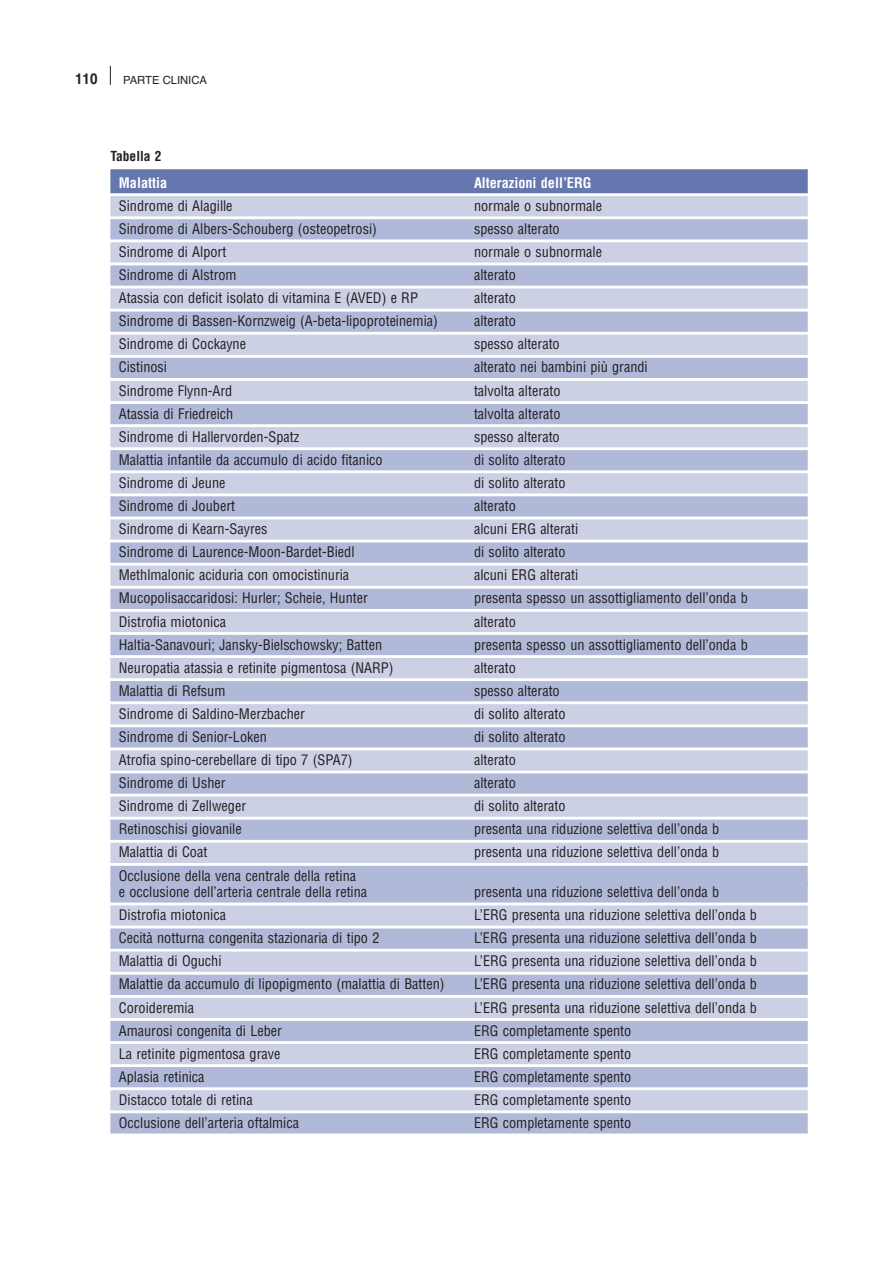
<style>
.page{position:relative;width:893px;height:1263px;background:#fff}
.page>*{position:absolute;margin:0;border:0;box-sizing:border-box;transform-origin:0 0}
.t1{font:700 15px "Helvetica";color:#231f20;scale:.9 1}
.t2{font:condensed 14.25px/16.5px "Helvetica";color:#231f20}
.t3{font:700 condensed 14.25px "Helvetica";color:#fff}
.t4{font:700 condensed 13.5px "Helvetica";color:#231f20}
.t5{font:11.25px "Helvetica";color:#231f20}
</style>
<div class="page">
<svg style="left:110px;top:66px;width:1px;height:19px"></svg>
<div style="left:110px;top:169px;width:698px;height:24px;background:#6477ae"></div>
<div style="left:110px;top:196px;width:698px;height:20px;background:#ccd0e5"></div>
<div style="left:110px;top:219px;width:698px;height:20px;background:#b1b9d8"></div>
<div style="left:110px;top:242px;width:698px;height:21px;background:#ccd0e5"></div>
<div style="left:110px;top:265px;width:698px;height:21px;background:#b1b9d8"></div>
<div style="left:110px;top:288px;width:698px;height:21px;background:#ccd0e5"></div>
<div style="left:110px;top:312px;width:698px;height:20px;background:#b1b9d8"></div>
<div style="left:110px;top:335px;width:698px;height:20px;background:#ccd0e5"></div>
<div style="left:110px;top:358px;width:698px;height:20px;background:#b1b9d8"></div>
<div style="left:110px;top:381px;width:698px;height:20px;background:#ccd0e5"></div>
<div style="left:110px;top:404px;width:698px;height:20px;background:#b1b9d8"></div>
<div style="left:110px;top:427px;width:698px;height:20px;background:#ccd0e5"></div>
<div style="left:110px;top:450px;width:698px;height:20px;background:#b1b9d8"></div>
<div style="left:110px;top:473px;width:698px;height:20px;background:#ccd0e5"></div>
<div style="left:110px;top:496px;width:698px;height:21px;background:#b1b9d8"></div>
<div style="left:110px;top:519px;width:698px;height:21px;background:#ccd0e5"></div>
<div style="left:110px;top:542px;width:698px;height:21px;background:#b1b9d8"></div>
<div style="left:110px;top:566px;width:698px;height:20px;background:#ccd0e5"></div>
<div style="left:110px;top:589px;width:698px;height:20px;background:#b1b9d8"></div>
<div style="left:110px;top:612px;width:698px;height:20px;background:#ccd0e5"></div>
<div style="left:110px;top:635px;width:698px;height:20px;background:#b1b9d8"></div>
<div style="left:110px;top:658px;width:698px;height:20px;background:#ccd0e5"></div>
<div style="left:110px;top:681px;width:698px;height:20px;background:#b1b9d8"></div>
<div style="left:110px;top:704px;width:698px;height:20px;background:#ccd0e5"></div>
<div style="left:110px;top:727px;width:698px;height:20px;background:#b1b9d8"></div>
<div style="left:110px;top:750px;width:698px;height:21px;background:#ccd0e5"></div>
<div style="left:110px;top:773px;width:698px;height:21px;background:#b1b9d8"></div>
<div style="left:110px;top:796px;width:698px;height:21px;background:#ccd0e5"></div>
<div style="left:110px;top:820px;width:698px;height:20px;background:#b1b9d8"></div>
<div style="left:110px;top:843px;width:698px;height:20px;background:#ccd0e5"></div>
<div style="left:110px;top:866px;width:698px;height:20px;background:#b1b9d8"></div>
<div style="left:110px;top:882px;width:698px;height:20px;background:#b1b9d8"></div>
<div style="left:110px;top:905px;width:698px;height:21px;background:#ccd0e5"></div>
<div style="left:110px;top:928px;width:698px;height:21px;background:#b1b9d8"></div>
<div style="left:110px;top:951px;width:698px;height:21px;background:#ccd0e5"></div>
<div style="left:110px;top:975px;width:698px;height:20px;background:#b1b9d8"></div>
<div style="left:110px;top:998px;width:698px;height:20px;background:#ccd0e5"></div>
<div style="left:110px;top:1021px;width:698px;height:20px;background:#b1b9d8"></div>
<div style="left:110px;top:1044px;width:698px;height:20px;background:#ccd0e5"></div>
<div style="left:110px;top:1067px;width:698px;height:20px;background:#b1b9d8"></div>
<div style="left:110px;top:1090px;width:698px;height:20px;background:#ccd0e5"></div>
<div style="left:110px;top:1113px;width:698px;height:20px;background:#b1b9d8"></div>
<p class="t1" style="left:75px;top:73px;width:27px">110</p>
<p class="t5" style="left:123px;top:76px;width:85px">PARTE CLINICA</p>
<p class="t4" style="left:110px;top:151px;width:53px">Tabella 2</p>
<p class="t3" style="left:119px;top:177px;width:50px">Malattia</p>
<p class="t3" style="left:474px;top:177px;width:119px">Alterazioni dell’ERG</p>
<p class="t2" style="left:119px;top:199px;width:115px">Sindrome di Alagille</p>
<p class="t2" style="left:474px;top:199px;width:130px">normale o subnormale</p>
<p class="t2" style="left:119px;top:222px;width:260px">Sindrome di Albers-Schouberg (osteopetrosi)</p>
<p class="t2" style="left:474px;top:222px;width:87px">spesso alterato</p>
<p class="t2" style="left:119px;top:245px;width:109px">Sindrome di Alport</p>
<p class="t2" style="left:474px;top:245px;width:130px">normale o subnormale</p>
<p class="t2" style="left:119px;top:268px;width:119px">Sindrome di Alstrom</p>
<p class="t2" style="left:474px;top:268px;width:43px">alterato</p>
<p class="t2" style="left:119px;top:291px;width:301px">Atassia con deficit isolato di vitamina E (AVED) e RP</p>
<p class="t2" style="left:474px;top:291px;width:43px">alterato</p>
<p class="t2" style="left:119px;top:314px;width:321px">Sindrome di Bassen-Kornzweig (A-beta-lipoproteinemia)</p>
<p class="t2" style="left:474px;top:314px;width:43px">alterato</p>
<p class="t2" style="left:119px;top:337px;width:129px">Sindrome di Cockayne</p>
<p class="t2" style="left:474px;top:337px;width:87px">spesso alterato</p>
<p class="t2" style="left:119px;top:360px;width:50px">Cistinosi</p>
<p class="t2" style="left:474px;top:360px;width:175px">alterato nei bambini più grandi</p>
<p class="t2" style="left:119px;top:383px;width:115px">Sindrome Flynn-Ard</p>
<p class="t2" style="left:474px;top:383px;width:88px">talvolta alterato</p>
<p class="t2" style="left:119px;top:406px;width:116px">Atassia di Friedreich</p>
<p class="t2" style="left:474px;top:406px;width:88px">talvolta alterato</p>
<p class="t2" style="left:119px;top:429px;width:182px">Sindrome di Hallervorden-Spatz</p>
<p class="t2" style="left:474px;top:429px;width:87px">spesso alterato</p>
<p class="t2" style="left:119px;top:453px;width:265px">Malattia infantile da accumulo di acido fitanico</p>
<p class="t2" style="left:474px;top:453px;width:93px">di solito alterato</p>
<p class="t2" style="left:119px;top:476px;width:108px">Sindrome di Jeune</p>
<p class="t2" style="left:474px;top:476px;width:93px">di solito alterato</p>
<p class="t2" style="left:119px;top:499px;width:118px">Sindrome di Joubert</p>
<p class="t2" style="left:474px;top:499px;width:43px">alterato</p>
<p class="t2" style="left:119px;top:522px;width:150px">Sindrome di Kearn-Sayres</p>
<p class="t2" style="left:474px;top:522px;width:106px">alcuni ERG alterati</p>
<p class="t2" style="left:119px;top:545px;width:237px">Sindrome di Laurence-Moon-Bardet-Biedl</p>
<p class="t2" style="left:474px;top:545px;width:93px">di solito alterato</p>
<p class="t2" style="left:119px;top:568px;width:232px">Methlmalonic aciduria con omocistinuria</p>
<p class="t2" style="left:474px;top:568px;width:106px">alcuni ERG alterati</p>
<p class="t2" style="left:119px;top:591px;width:250px">Mucopolisaccaridosi: Hurler; Scheie, Hunter</p>
<p class="t2" style="left:474px;top:591px;width:275px">presenta spesso un assottigliamento dell’onda b</p>
<p class="t2" style="left:119px;top:614px;width:109px">Distrofia miotonica</p>
<p class="t2" style="left:474px;top:614px;width:43px">alterato</p>
<p class="t2" style="left:119px;top:637px;width:265px">Haltia-Sanavouri; Jansky-Bielschowsky; Batten</p>
<p class="t2" style="left:474px;top:637px;width:275px">presenta spesso un assottigliamento dell’onda b</p>
<p class="t2" style="left:119px;top:660px;width:276px">Neuropatia atassia e retinite pigmentosa (NARP)</p>
<p class="t2" style="left:474px;top:660px;width:43px">alterato</p>
<p class="t2" style="left:119px;top:683px;width:108px">Malattia di Refsum</p>
<p class="t2" style="left:474px;top:683px;width:87px">spesso alterato</p>
<p class="t2" style="left:119px;top:707px;width:188px">Sindrome di Saldino-Merzbacher</p>
<p class="t2" style="left:474px;top:707px;width:93px">di solito alterato</p>
<p class="t2" style="left:119px;top:730px;width:150px">Sindrome di Senior-Loken</p>
<p class="t2" style="left:474px;top:730px;width:93px">di solito alterato</p>
<p class="t2" style="left:119px;top:753px;width:235px">Atrofia spino-cerebellare di tipo 7 (SPA7)</p>
<p class="t2" style="left:474px;top:753px;width:43px">alterato</p>
<p class="t2" style="left:119px;top:776px;width:108px">Sindrome di Usher</p>
<p class="t2" style="left:474px;top:776px;width:43px">alterato</p>
<p class="t2" style="left:119px;top:799px;width:129px">Sindrome di Zellweger</p>
<p class="t2" style="left:474px;top:799px;width:93px">di solito alterato</p>
<p class="t2" style="left:119px;top:822px;width:124px">Retinoschisi giovanile</p>
<p class="t2" style="left:474px;top:822px;width:247px">presenta una riduzione selettiva dell’onda b</p>
<p class="t2" style="left:119px;top:845px;width:90px">Malattia di Coat</p>
<p class="t2" style="left:474px;top:845px;width:247px">presenta una riduzione selettiva dell’onda b</p>
<p class="t2" style="left:119px;top:868px;width:250px">Occlusione della vena centrale della retina<br>e occlusione dell’arteria centrale della retina</p>
<p class="t2" style="left:474px;top:885px;width:247px">presenta una riduzione selettiva dell’onda b</p>
<p class="t2" style="left:119px;top:908px;width:109px">Distrofia miotonica</p>
<p class="t2" style="left:474px;top:908px;width:285px">L’ERG presenta una riduzione selettiva dell’onda b</p>
<p class="t2" style="left:119px;top:931px;width:262px">Cecità notturna congenita stazionaria di tipo 2</p>
<p class="t2" style="left:474px;top:931px;width:285px">L’ERG presenta una riduzione selettiva dell’onda b</p>
<p class="t2" style="left:119px;top:954px;width:104px">Malattia di Oguchi</p>
<p class="t2" style="left:474px;top:954px;width:285px">L’ERG presenta una riduzione selettiva dell’onda b</p>
<p class="t2" style="left:119px;top:977px;width:327px">Malattie da accumulo di lipopigmento (malattia di Batten)</p>
<p class="t2" style="left:474px;top:977px;width:285px">L’ERG presenta una riduzione selettiva dell’onda b</p>
<p class="t2" style="left:119px;top:1000px;width:77px">Coroideremia</p>
<p class="t2" style="left:474px;top:1000px;width:285px">L’ERG presenta una riduzione selettiva dell’onda b</p>
<p class="t2" style="left:119px;top:1023px;width:165px">Amaurosi congenita di Leber</p>
<p class="t2" style="left:474px;top:1023px;width:159px">ERG completamente spento</p>
<p class="t2" style="left:119px;top:1046px;width:163px">La retinite pigmentosa grave</p>
<p class="t2" style="left:474px;top:1046px;width:159px">ERG completamente spento</p>
<p class="t2" style="left:119px;top:1069px;width:87px">Aplasia retinica</p>
<p class="t2" style="left:474px;top:1069px;width:159px">ERG completamente spento</p>
<p class="t2" style="left:119px;top:1093px;width:135px">Distacco totale di retina</p>
<p class="t2" style="left:474px;top:1093px;width:159px">ERG completamente spento</p>
<p class="t2" style="left:119px;top:1116px;width:182px">Occlusione dell’arteria oftalmica</p>
<p class="t2" style="left:474px;top:1116px;width:159px">ERG completamente spento</p>
</div>
